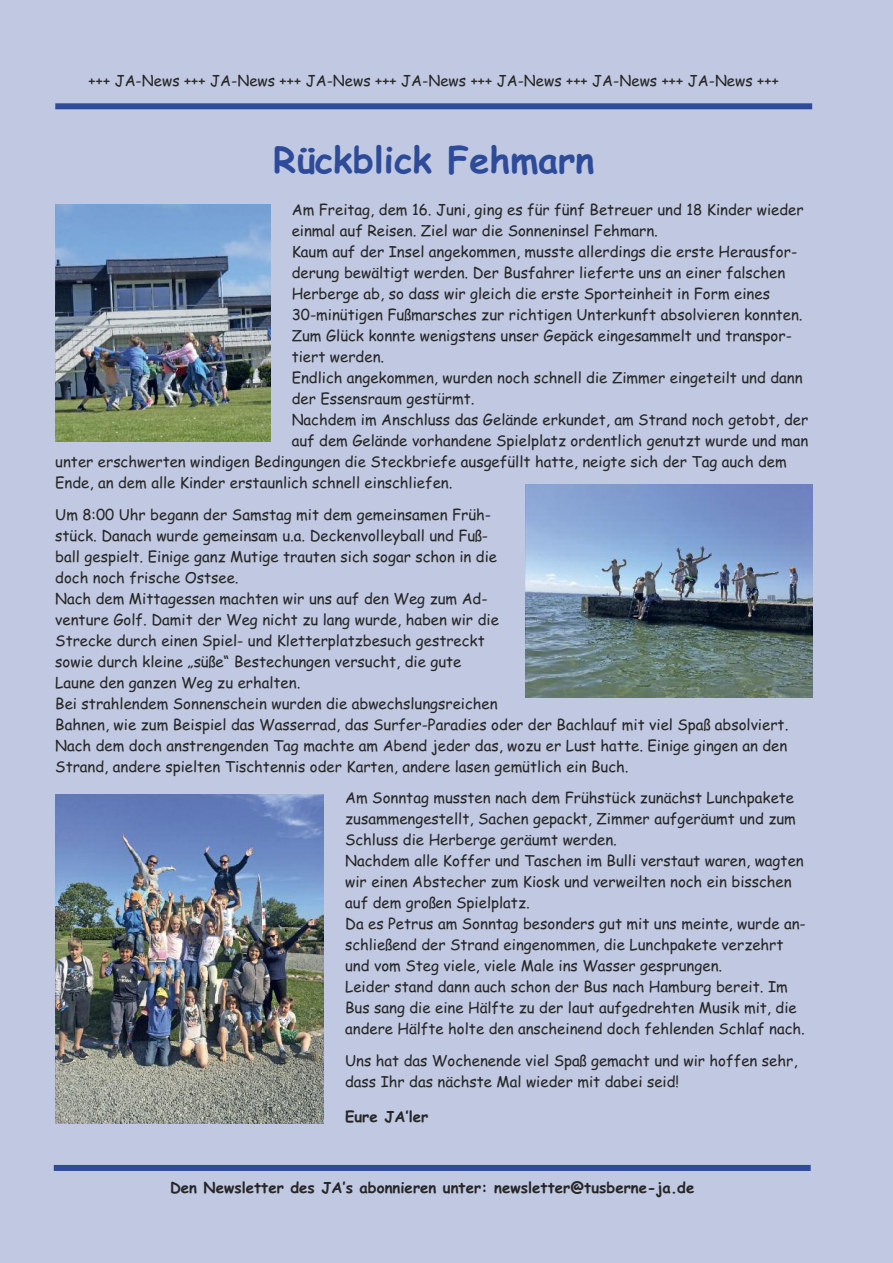
<style>
.page{position:relative;width:893px;height:1263px;background:#c0c9e1}
.page>*{position:absolute;margin:0;border:0;box-sizing:border-box;transform-origin:0 0}
.t1{font:700 36px "Comic Sans MS";color:#2e4b9a}
.t2{font:15px/21px "Comic Sans MS";color:#272627}
.t3{font:700 15px "Comic Sans MS";color:#272627}
</style>
<div class="page">
<div style="left:54px;top:1165px;width:757px;height:6px;background:#2e4b9a"></div>
<div style="left:55px;top:103px;width:757px;height:6px;background:#2e4b9a"></div>
<img style="left:526px;top:484px;width:286px;height:213px">
<img style="left:55px;top:204px;width:215px;height:238px">
<img style="left:55px;top:794px;width:269px;height:330px">
<p class="t2" style="left:89px;top:71px;width:692px">+++ JA-News +++ JA-News +++ JA-News +++ JA-News +++ JA-News +++ JA-News +++ JA-News +++</p>
<h1 class="t1" style="left:273px;top:140px;width:323px">Rückblick Fehmarn</h1>
<p class="t2" style="left:292px;top:200px;width:513px">Am Freitag, dem 16. Juni, ging es für fünf Betreuer und 18 Kinder wieder</p>
<p class="t2" style="left:292px;top:221px;width:368px">einmal auf Reisen. Ziel war die Sonneninsel Fehmarn.</p>
<p class="t2" style="left:292px;top:242px;width:507px">Kaum auf der Insel angekommen, musste allerdings die erste Herausfor-</p>
<p class="t2" style="left:292px;top:263px;width:495px">derung bewältigt werden. Der Busfahrer lieferte uns an einer falschen</p>
<p class="t2" style="left:292px;top:284px;width:480px">Herberge ab, so dass wir gleich die erste Sporteinheit in Form eines</p>
<p class="t2" style="left:292px;top:305px;width:512px">30-minütigen Fußmarsches zur richtigen Unterkunft absolvieren konnten.</p>
<p class="t2" style="left:292px;top:326px;width:502px">Zum Glück konnte wenigstens unser Gepäck eingesammelt und transpor-</p>
<p class="t2" style="left:292px;top:347px;width:94px">tiert werden.</p>
<p class="t2" style="left:292px;top:368px;width:512px">Endlich angekommen, wurden noch schnell die Zimmer eingeteilt und dann</p>
<p class="t2" style="left:292px;top:389px;width:184px">der Essensraum gestürmt.</p>
<p class="t2" style="left:292px;top:410px;width:518px">Nachdem im Anschluss das Gelände erkundet, am Strand noch getobt, der</p>
<p class="t2" style="left:292px;top:431px;width:518px">auf dem Gelände vorhandene Spielplatz ordentlich genutzt wurde und man</p>
<p class="t2" style="left:55px;top:452px;width:733px">unter erschwerten windigen Bedingungen die Steckbriefe ausgefüllt hatte, neigte sich der Tag auch dem</p>
<p class="t2" style="left:55px;top:473px;width:399px">Ende, an dem alle Kinder erstaunlich schnell einschliefen.</p>
<p class="t2" style="left:55px;top:504px;width:735px">Um 8:00 Uhr begann der Samstag mit dem gemeinsamen Früh-<br>stück. Danach wurde gemeinsam u.a. Deckenvolleyball und Fuß-<br>ball gespielt. Einige ganz Mutige trauten sich sogar schon in die<br>doch noch frische Ostsee.<br>Nach dem Mittagessen machten wir uns auf den Weg zum Ad-<br>venture Golf. Damit der Weg nicht zu lang wurde, haben wir die<br>Strecke durch einen Spiel- und Kletterplatzbesuch gestreckt<br>sowie durch kleine „süße“ Bestechungen versucht, die gute<br>Laune den ganzen Weg zu erhalten.<br>Bei strahlendem Sonnenschein wurden die abwechslungsreichen<br>Bahnen, wie zum Beispiel das Wasserrad, das Surfer-Paradies oder der Bachlauf mit viel Spaß absolviert.<br>Nach dem doch anstrengenden Tag machte am Abend jeder das, wozu er Lust hatte. Einige gingen an den Strand, andere spielten Tischtennis oder Karten, andere lasen gemütlich ein Buch.</p>
<p class="t2" style="left:345px;top:788px;width:462px">Am Sonntag mussten nach dem Frühstück zunächst Lunchpakete zusammengestellt, Sachen gepackt, Zimmer aufgeräumt und zum Schluss die Herberge geräumt werden.<br>Nachdem alle Koffer und Taschen im Bulli verstaut waren, wagten wir einen Abstecher zum Kiosk und verweilten noch ein bisschen auf dem großen Spielplatz.<br>Da es Petrus am Sonntag besonders gut mit uns meinte, wurde an&shy;schließend der Strand eingenommen, die Lunchpakete verzehrt und vom Steg viele, viele Male ins Wasser gesprungen.<br>Leider stand dann auch schon der Bus nach Hamburg bereit. Im Bus sang die eine Hälfte zu der laut aufgedrehten Musik mit, die andere Hälfte holte den anscheinend doch fehlenden Schlaf nach.</p>
<p class="t2" style="left:345px;top:1050px;width:454px">Uns hat das Wochenende viel Spaß gemacht und wir hoffen sehr, dass Ihr das nächste Mal wieder mit dabei seid!</p>
<p class="t3" style="left:345px;top:1107px;width:85px">Eure JA’ler</p>
<p class="t3" style="left:170px;top:1179px;width:526px">Den Newsletter des JA’s abonnieren unter: newsletter@tusberne-ja.de</p>
</div>
